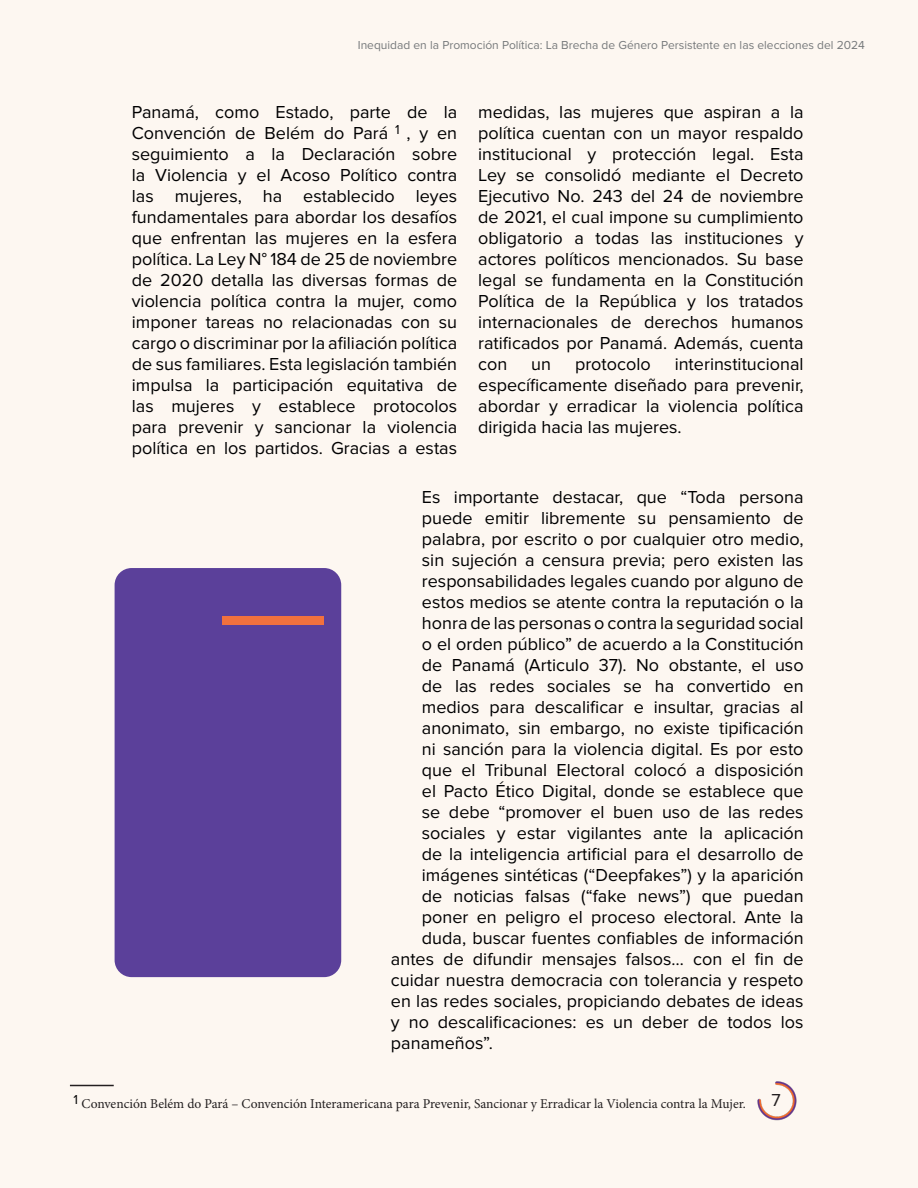
<style>
.page{position:relative;width:918px;height:1188px;background:#fdf7f1}
.page>*{position:absolute;margin:0;border:0;box-sizing:border-box;transform-origin:0 0}
.Body_01{font:18px/21px "Proxima Nova";color:#000001;text-align:justify}
.t1{font:18px "Proxima Nova";color:#231f20}
.t2{font:13.5px "Minion Pro";color:#231f20}
.t3{font:12px "Proxima Nova";color:#76797b}
</style>
<div class="page">
<div style="left:115px;top:568px;width:226px;height:409px;background:#5b409a;border-radius:17px"></div>
<div style="left:222px;top:616px;width:102px;height:9px;background:#f2713e"></div>
<hr style="left:70px;top:1085px;width:44px;height:1px;background:#231f20">
<img style="left:757px;top:1081px;width:40px;height:40px">
<p class="t3" style="left:358px;top:38px;width:509px">Inequidad en la Promoción Política: La Brecha de Género Persistente en las elecciones del 2024</p>
<p class="Body_01" style="left:132px;top:101px;width:327px">Panamá, como Estado, parte de la Convención de Belém do Pará <sup>1</sup> , y en seguimiento a la Declaración sobre la Violencia y el Acoso Político contra las mujeres, ha establecido leyes fundamentales para abordar los desafíos que enfrentan las mujeres en la esfera política. La Ley N° 184 de 25 de noviembre de 2020 detalla las diversas formas de violencia política contra la mujer, como imponer tareas no relacionadas con su cargo o discriminar por la afiliación política de sus familiares. Esta legislación también impulsa la participación equitativa de las mujeres y establece protocolos para prevenir y sancionar la violencia política en los partidos. Gracias a estas</p>
<p class="Body_01" style="left:478px;top:101px;width:327px">medidas, las mujeres que aspiran a la política cuentan con un mayor respaldo institucional y protección legal. Esta Ley se consolidó mediante el Decreto Ejecutivo No. 243 del 24 de noviembre de 2021, el cual impone su cumplimiento obligatorio a todas las instituciones y actores políticos mencionados. Su base legal se fundamenta en la Constitución Política de la República y los tratados internacionales de derechos humanos ratificados por Panamá. Además, cuenta con</p>
<p class="Body_01" style="left:478px;top:353px;width:327px;text-indent:196px">interinstitucional específicamente diseñado para prevenir, abordar y erradicar la violencia política dirigida hacia las mujeres.</p>
<p class="Body_01" style="left:531px;top:353px;width:21px">un</p>
<p class="Body_01" style="left:575px;top:353px;width:77px">protocolo</p>
<p class="Body_01" style="left:422px;top:487px;width:383px">Es importante destacar, que “Toda persona</p>
<p class="Body_01" style="left:422px;top:508px;width:383px">puede emitir libremente su pensamiento de</p>
<p class="Body_01" style="left:422px;top:529px;width:383px">palabra, por escrito o por cualquier otro medio,</p>
<p class="Body_01" style="left:422px;top:550px;width:383px">sin sujeción a censura previa; pero existen las</p>
<p class="Body_01" style="left:422px;top:571px;width:383px">responsabilidades legales cuando por alguno de</p>
<p class="Body_01" style="left:422px;top:592px;width:383px">estos medios se atente contra la reputación o la</p>
<p class="Body_01" style="left:422px;top:613px;width:383px">honra de las personas o contra la seguridad social</p>
<p class="Body_01" style="left:422px;top:634px;width:383px">o el orden público” de acuerdo a la Constitución</p>
<p class="Body_01" style="left:422px;top:655px;width:383px">de Panamá (Articulo 37). No obstante, el uso</p>
<p class="Body_01" style="left:422px;top:676px;width:383px">de las redes sociales se ha convertido en</p>
<p class="Body_01" style="left:422px;top:697px;width:383px">medios para descalificar e insultar, gracias al</p>
<p class="Body_01" style="left:422px;top:718px;width:383px">anonimato, sin embargo, no existe tipificación</p>
<p class="Body_01" style="left:422px;top:739px;width:383px">ni sanción para la violencia digital. Es por esto</p>
<p class="Body_01" style="left:422px;top:760px;width:383px">que el Tribunal Electoral colocó a disposición</p>
<p class="Body_01" style="left:422px;top:781px;width:383px">el Pacto Ético Digital, donde se establece que</p>
<p class="Body_01" style="left:422px;top:802px;width:383px">se debe “promover el buen uso de las redes</p>
<p class="Body_01" style="left:422px;top:823px;width:383px">sociales y estar vigilantes ante la aplicación</p>
<p class="Body_01" style="left:422px;top:844px;width:383px">de la inteligencia artificial para el desarrollo de</p>
<p class="Body_01" style="left:422px;top:865px;width:383px">imágenes sintéticas (“Deepfakes”) y la aparición</p>
<p class="Body_01" style="left:422px;top:886px;width:383px">de noticias falsas (“fake news”) que puedan</p>
<p class="Body_01" style="left:422px;top:907px;width:383px">poner en peligro el proceso electoral. Ante la</p>
<p class="Body_01" style="left:422px;top:928px;width:383px">duda, buscar fuentes confiables de información</p>
<p class="Body_01" style="left:391px;top:949px;width:414px">antes de difundir mensajes falsos… con el fin de</p>
<p class="Body_01" style="left:391px;top:970px;width:414px">cuidar nuestra democracia con tolerancia y respeto</p>
<p class="Body_01" style="left:391px;top:991px;width:414px">en las redes sociales, propiciando debates de ideas</p>
<p class="Body_01" style="left:391px;top:1012px;width:414px">y no descalificaciones: es un deber de todos los</p>
<p class="Body_01" style="left:391px;top:1033px;width:103px">panameños”.</p>
<p class="t2" style="left:73px;top:1095px;width:674px"><sup>1</sup> Convención Belém do Pará – Convención Interamericana para Prevenir, Sancionar y Erradicar la Violencia contra la Mujer.</p>
<p class="t1" style="left:772px;top:1090px;width:11px">7</p>
</div>
